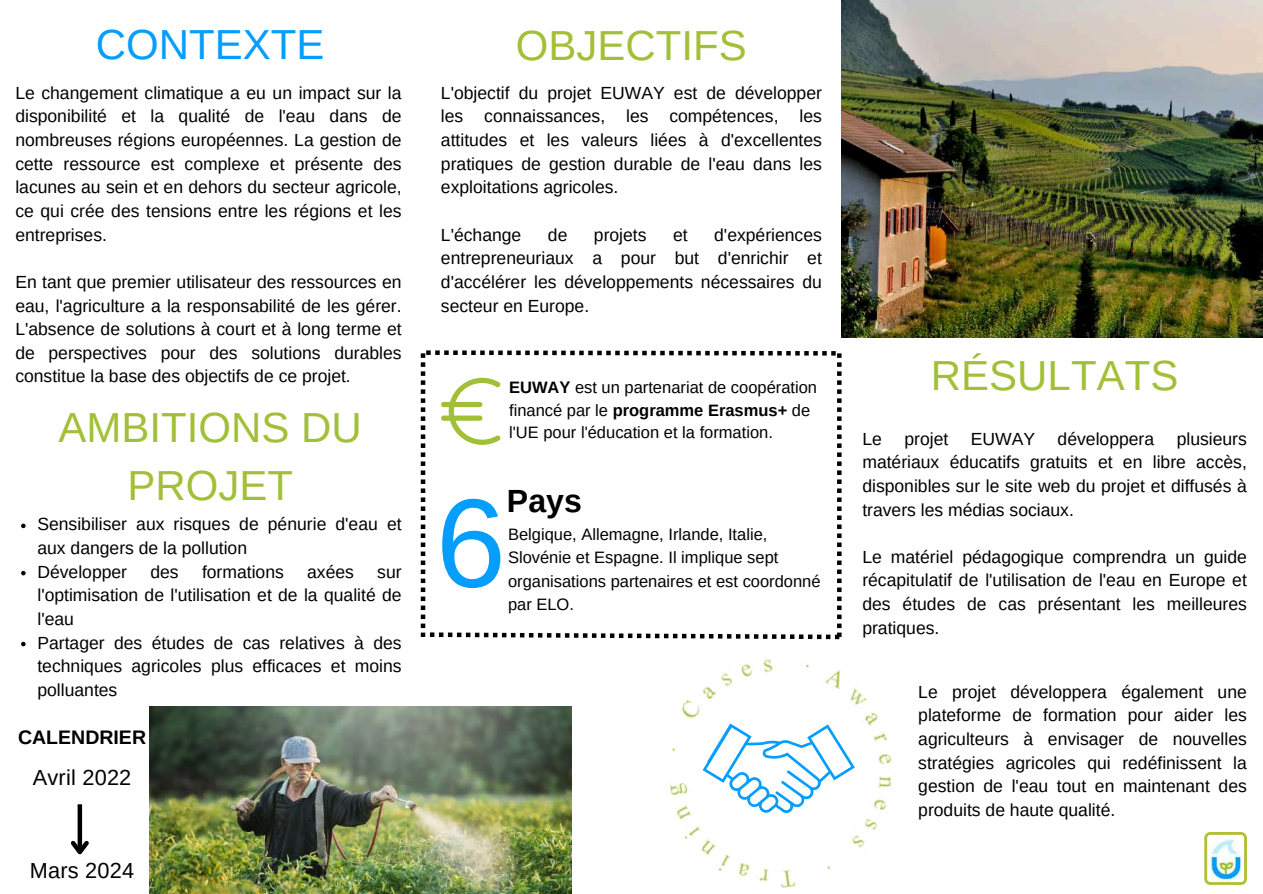
<style>
.page{position:relative;width:1263px;height:894px;background:#fff}
.page>*{position:absolute;margin:0;border:0;box-sizing:border-box;transform-origin:0 0}
.t1{font:126px "Arimo";color:#069efc}
.t2{font:42px/58.5px "Arimo";color:#a2c037;text-align:center}
.t3{font:42px "Arimo";color:#069efc}
.t4{font:700 32.1px "Arimo";color:#000}
.t5{font:21.75px "Arimo";letter-spacing:.01em;color:#000}
.t6{font:700 19.5px "Arimo";color:#000}
.t7{font:17.55px/23.7px "Arimo";color:#000;text-align:justify}
.t8{font:16.5px/23.7px "Arimo";color:#000}
.s1{font-weight:700}
</style>
<div class="page">
<img style="left:150px;top:706px;width:421px;height:187px">
<img style="left:842px;top:0;width:420px;height:338px">
<hr style="left:78px;top:804px;width:4px;height:47px;background:#000">
<svg style="left:70px;top:836px;width:19px;height:19px"></svg>
<img style="left:669px;top:605px;width:223px;height:283px">
<svg style="left:703px;top:723px;width:151px;height:89px"></svg>
<svg style="left:21px;top:523px;width:5px;height:5px"></svg>
<svg style="left:21px;top:570px;width:5px;height:5px"></svg>
<svg style="left:21px;top:641px;width:5px;height:5px"></svg>
<svg style="left:1204px;top:832px;width:43px;height:52px"></svg>
<svg style="left:421px;top:350px;width:420px;height:289px"></svg>
<h2 class="t3" style="left:96px;top:21px;width:230px">CONTEXTE</h2>
<p class="t7" style="left:15px;top:81px;width:388px">Le changement climatique a eu un impact sur la disponibilité et la qualité de l'eau dans de nombreuses régions européennes. La gestion de cette ressource est complexe et présente des lacunes au sein et en dehors du secteur agricole, ce qui crée des tensions entre les régions et les entreprises.</p>
<p class="t7" style="left:15px;top:270px;width:388px">En tant que premier utilisateur des ressources en eau, l'agriculture a la responsabilité de les gérer.<br>L'absence de solutions à court et à long terme et de perspectives pour des solutions durables constitue la base des objectifs de ce projet.</p>
<h2 class="t2" style="left:59px;top:398px;width:305px">AMBITIONS DU<br>PROJET</h2>
<p class="t7" style="left:37px;top:512px;width:366px;text-align:left">Sensibiliser aux risques de pénurie d'eau et aux dangers de la pollution<br>Développer</p>
<p class="t7" style="left:150px;top:559px;width:30px">des</p>
<p class="t7" style="left:202px;top:559px;width:83px">formations</p>
<p class="t7" style="left:307px;top:559px;width:48px">axées</p>
<p class="t7" style="left:37px;top:559px;width:366px;text-align:left;text-indent:340px">sur l'optimisation de l'utilisation et de la qualité de l'eau<br>Partager des études de cas relatives à des techniques agricoles plus efficaces et moins polluantes</p>
<p class="t6" style="left:18px;top:725px;width:130px">CALENDRIER</p>
<p class="t5" style="left:33px;top:764px;width:100px">Avril 2022</p>
<p class="t5" style="left:30px;top:858px;width:106px">Mars 2024</p>
<h2 class="t2" style="left:516px;top:16px;width:232px">OBJECTIFS</h2>
<p class="t7" style="left:441px;top:81px;width:382px">L'objectif du projet EUWAY est de développer les connaissances, les compétences, les attitudes et les valeurs liées à d'excellentes pratiques de gestion durable de l'eau dans les exploitations agricoles.</p>
<p class="t7" style="left:441px;top:222px;width:82px">L'échange</p>
<p class="t7" style="left:548px;top:222px;width:21px">de</p>
<p class="t7" style="left:594px;top:222px;width:54px">projets</p>
<p class="t7" style="left:673px;top:222px;width:16px">et</p>
<p class="t7" style="left:441px;top:222px;width:382px;text-indent:273px">d'expériences entrepreneuriaux a pour but d'enrichir et d'accélérer les développements nécessaires du secteur en Europe.</p>
<p class="t8" style="left:509px;top:376px;width:309px;line-height:22.5px"><span class="s1">EUWAY</span> est un partenariat de coopération financé par le <span class="s1">programme Erasmus+</span> de l'UE pour l'éducation et la formation.</p>
<h1 class="t1" style="left:436px;top:472px;width:72px">6</h1>
<h3 class="t4" style="left:507px;top:483px;width:76px">Pays</h3>
<p class="t8" style="left:508px;top:521px;width:314px">Belgique, Allemagne, Irlande, Italie,<br>Slovénie et Espagne. Il implique sept organisations partenaires et est coordonné par ELO.</p>
<h2 class="t2" style="left:931px;top:346px;width:249px">RÉSULTATS</h2>
<p class="t7" style="left:862px;top:426px;width:21px">Le</p>
<p class="t7" style="left:904px;top:426px;width:45px">projet</p>
<p class="t7" style="left:971px;top:426px;width:66px">EUWAY</p>
<p class="t7" style="left:1058px;top:426px;width:98px">développera</p>
<p class="t7" style="left:862px;top:426px;width:386px;text-indent:314px">plusieurs matériaux éducatifs gratuits et en libre accès, disponibles sur le site web du projet et diffusés à travers les médias sociaux.</p>
<p class="t7" style="left:862px;top:544px;width:386px">Le matériel pédagogique comprendra un guide récapitulatif de l'utilisation de l'eau en Europe et des études de cas présentant les meilleures pratiques.</p>
<p class="t7" style="left:918px;top:679px;width:330px">Le projet développera également une plateforme de formation pour aider les agriculteurs à envisager de nouvelles stratégies agricoles qui redéfinissent la gestion de l'eau tout en maintenant des produits de haute qualité.</p>
</div>
